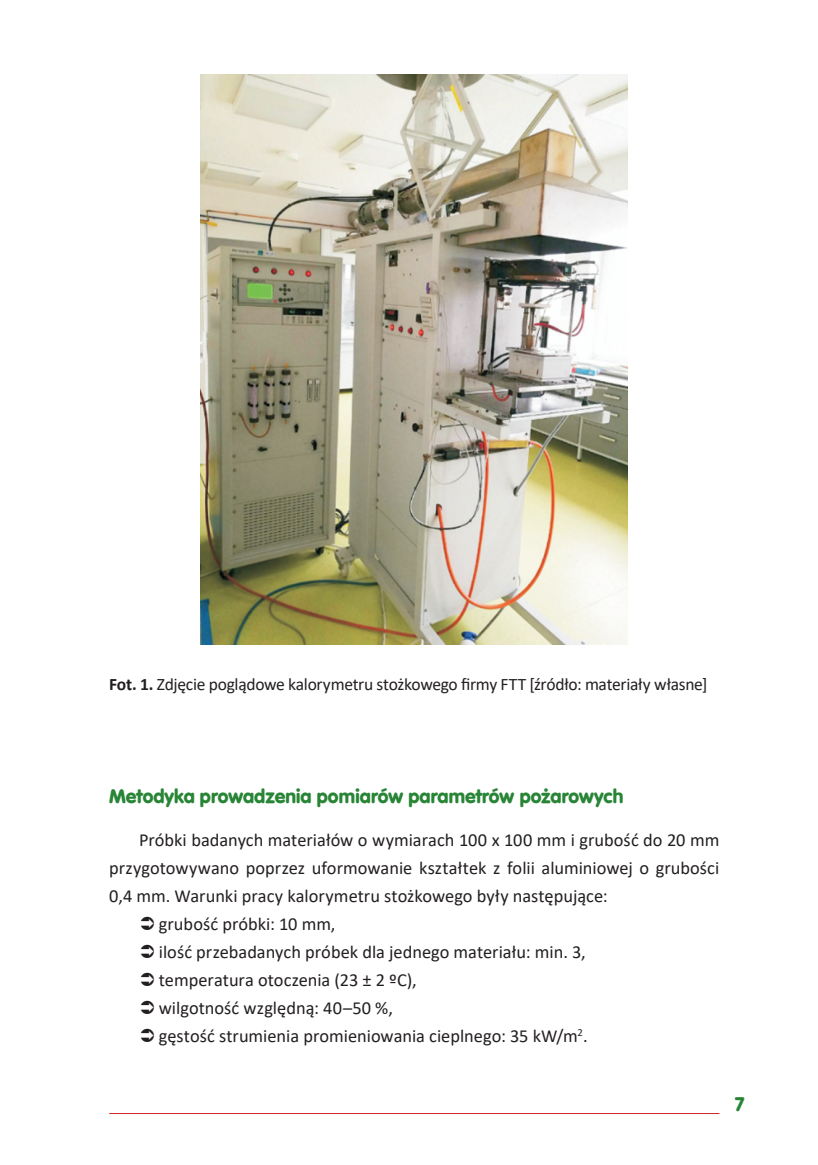
<style>
.page{position:relative;width:818px;height:1165px;background:#fff}
.page>*{position:absolute;margin:0;border:0;box-sizing:border-box;transform-origin:0 0}
.Tytuł3{font:700 19.25px "Vogue";letter-spacing:.005em;color:#288536}
.tekst{font:18.38px/28px "Calibri";color:#231f20;text-align:justify}
.tytuł_w_tabeli{font:17.5px "Calibri";letter-spacing:-.015em;color:#231f20}
.s1{font-weight:700}
</style>
<div class="page">
<hr style="left:109px;top:1113px;width:610px;height:1px;background:#d1232a">
<img style="left:201px;top:74px;width:427px;height:571px">
<p class="tytuł_w_tabeli" style="left:109px;top:672px;width:600px"><span class="s1">Fot. 1.</span> Zdjęcie poglądowe kalorymetru stożkowego firmy FTT [źródło: materiały własne]</p>
<p class="Tytuł3" style="left:109px;top:784px;width:516px">Metodyka prowadzenia pomiarów parametrów pożarowych</p>
<p class="tekst" style="left:109px;top:826px;width:612px;text-indent:30px">Próbki badanych materiałów o wymiarach 100 x 100 mm i grubość do 20 mm przygotowywano poprzez uformowanie kształtek z folii aluminiowej o grubości 0,4 mm. Warunki pracy kalorymetru stożkowego były następujące:</p>
<p class="tekst" style="left:159px;top:910px;width:178px">grubość próbki: 10 mm,</p>
<p class="tekst" style="left:159px;top:938px;width:428px">ilość przebadanych próbek dla jednego materiału: min. 3,</p>
<p class="tekst" style="left:159px;top:966px;width:259px">temperatura otoczenia (23 ± 2 ºC),</p>
<p class="tekst" style="left:159px;top:994px;width:236px">wilgotność względną: 40–50 %,</p>
<p class="tekst" style="left:159px;top:1022px;width:430px">gęstość strumienia promieniowania cieplnego: 35 kW/m<sup>2</sup>.</p>
<p class="Tytuł3" style="left:735px;top:1092px;width:12px">7</p>
</div>
